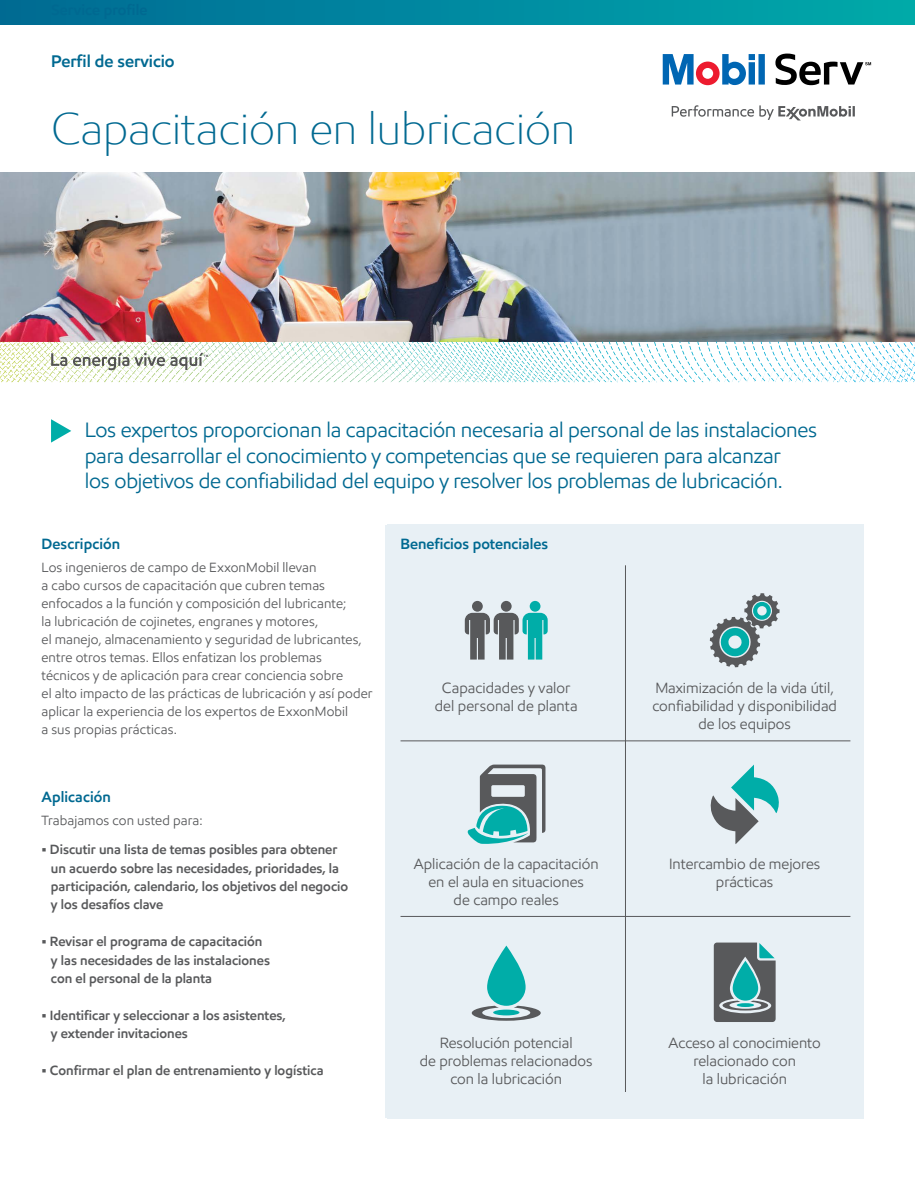
<style>
.page{position:relative;width:915px;height:1191px;background:#fff}
.page>*{position:absolute;margin:0;border:0;box-sizing:border-box;transform-origin:0 0}
.t1{font:300 45px "E Mprint";color:#006991}
.t2{font:21px/25.5px "E Mprint";letter-spacing:-.01em;color:#006991}
.t3{font:600 16.95px "E Mprint";color:#006991}
.t4{font:15px/18px "E Mprint";color:#58595b;text-align:center}
.t5{font:600 15px "E Mprint";letter-spacing:.005em;color:#006991}
.t6{font:13.5px/18px "E Mprint";letter-spacing:.01em;color:#58595b}
.t7{font:600 13.5px/18.3px "E Mprint";color:#58595b}
</style>
<div class="page">
<div style="left:0;top:0;width:914px;height:24px;background:linear-gradient(to right,#006a94,#00aaab)"></div>
<svg style="left:662px;top:54px;width:102px;height:31px"></svg>
<svg style="left:775px;top:54px;width:95px;height:31px"></svg>
<svg style="left:671px;top:105px;width:82px;height:12px"></svg>
<svg style="left:759px;top:105px;width:95px;height:15px"></svg>
<svg style="left:51px;top:419px;width:20px;height:23px"></svg>
<div style="left:387px;top:525px;width:476px;height:594px;background:#e8f0f5"></div>
<hr style="left:400px;top:740px;width:450px;height:1px;background:#58595b">
<hr style="left:400px;top:916px;width:450px;height:1px;background:#58595b">
<hr style="left:625px;top:565px;width:1px;height:527px;background:#58595b">
<img style="left:0;top:173px;width:914px;height:168px">
<svg style="left:709px;top:593px;width:70px;height:74px"></svg>
<svg style="left:471px;top:1005px;width:70px;height:15px"></svg>
<div style="left:493px;top:1009px;width:26px;height:6px;background:#00ada8;border-radius:50%"></div>
<svg style="left:487px;top:945px;width:38px;height:60px;fill:#00ada8"></svg>
<svg style="left:713px;top:942px;width:62px;height:80px;background:#628283"></svg>
<svg style="left:467px;top:764px;width:78px;height:80px"></svg>
<svg style="left:710px;top:764px;width:69px;height:80px"></svg>
<div style="left:472px;top:601px;width:10px;height:10px;background:#58595b;border-radius:50%"></div>
<div style="left:500px;top:601px;width:11px;height:10px;background:#58595b;border-radius:50%"></div>
<div style="left:529px;top:601px;width:11px;height:10px;background:#00ada8;border-radius:50%"></div>
<svg style="left:464px;top:613px;width:83px;height:46px"></svg>
<svg style="left:197px;top:341px;width:717px;height:5px"></svg>
<svg style="left:51px;top:353px;width:16px;height:13px"></svg>
<svg style="left:73px;top:353px;width:135px;height:17px"></svg>
<p class="t3" style="left:51px;top:50px;width:125px">Perfil de servicio</p>
<h1 class="t1" style="left:51px;top:100px;width:525px">Capacitación en lubricación</h1>
<p class="t2" style="left:85px;top:417px;width:733px">Los expertos proporcionan la capacitación necesaria al personal de las instalaciones para desarrollar el conocimiento y competencias que se requieren para alcanzar<br>los objetivos de confiabilidad del equipo y resolver los problemas de lubricación.</p>
<p class="t5" style="left:41px;top:534px;width:80px">Descripción</p>
<p class="t6" style="left:41px;top:558px;width:332px">Los ingenieros de campo de ExxonMobil llevan<br>a cabo cursos de capacitación que cubren temas enfocados a la función y composición del lubricante;<br>la lubricación de cojinetes, engranes y motores,<br>el manejo, almacenamiento y seguridad de lubricantes, entre otros temas. Ellos enfatizan los problemas técnicos y de aplicación para crear conciencia sobre<br>el alto impacto de las prácticas de lubricación y así poder aplicar la experiencia de los expertos de ExxonMobil<br>a sus propias prácticas.</p>
<p class="t5" style="left:41px;top:787px;width:71px">Aplicación</p>
<p class="t6" style="left:41px;top:811px;width:162px">Trabajamos con usted para:</p>
<p class="t7" style="left:51px;top:840px;width:299px;text-indent:-9px">• Discutir una lista de temas posibles para obtener un acuerdo sobre las necesidades, prioridades, la participación, calendario, los objetivos del negocio y los desafíos clave</p>
<p class="t7" style="left:51px;top:932px;width:220px;text-indent:-9px">• Revisar el programa de capacitación y las necesidades de las instalaciones con el personal de la planta</p>
<p class="t7" style="left:51px;top:1005px;width:236px;text-indent:-9px">• Identificar y seleccionar a los asistentes, y extender invitaciones</p>
<p class="t7" style="left:41px;top:1060px;width:283px">• Confirmar el plan de entrenamiento y logística</p>
<p class="t5" style="left:400px;top:534px;width:149px">Beneficios potenciales</p>
<p class="t4" style="left:434px;top:678px;width:144px">Capacidades y valor del personal de planta</p>
<p class="t4" style="left:414px;top:854px;width:186px">Aplicación de la capacitación en el aula en situaciones<br>de campo reales</p>
<p class="t4" style="left:419px;top:1034px;width:174px">Resolución potencial<br>de problemas relacionados con la lubricación</p>
<p class="t4" style="left:652px;top:678px;width:186px">Maximización de la vida útil, confiabilidad y disponibilidad de los equipos</p>
<p class="t4" style="left:668px;top:854px;width:153px">Intercambio de mejores prácticas</p>
<p class="t4" style="left:668px;top:1034px;width:154px">Acceso al conocimiento relacionado con<br>la lubricación</p>
</div>
